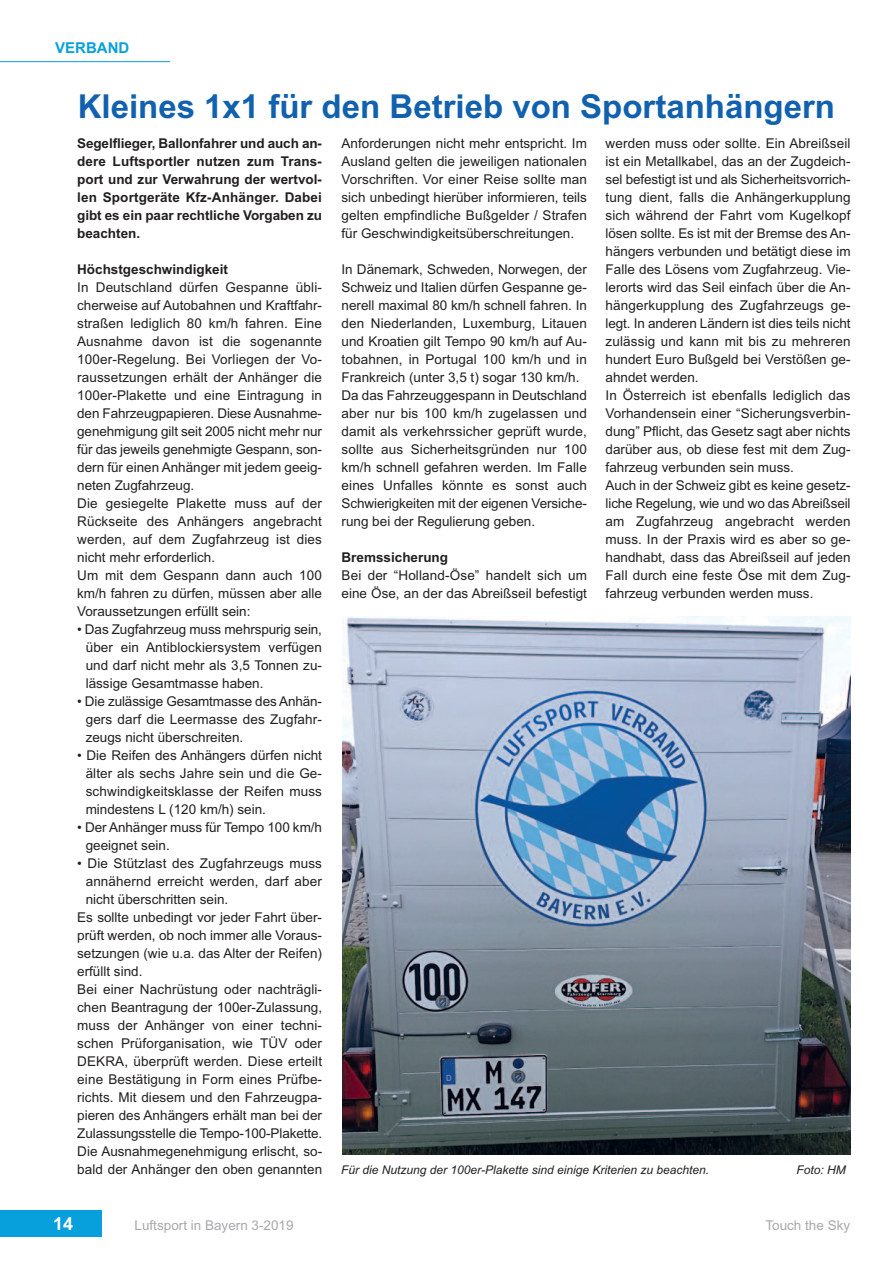
<style>
.page{position:relative;width:893px;height:1263px;background:#fff}
.page>*{position:absolute;margin:0;border:0;box-sizing:border-box;transform-origin:0 0}
.t1{font:700 33px "Arial";color:#1161af}
.t2{font:700 18px "Arial";color:#fff}
.t3{font:700 15px "Arial";color:#08a0dc}
.t4{font:13.5px/18px "Arial";color:#231f20}
.t5{font:700 13.5px/18px "Arial";color:#231f20;text-align:justify}
.t6{font:13.5px "Arial";color:#a8a9ad}
.t7{font:italic 12px "Arial";color:#231f20}
</style>
<div class="page">
<div style="left:0;top:1211px;width:101px;height:26px;background:#08a0dc"></div>
<hr style="left:0;top:61px;width:170px;height:1px;background:#08a0dc">
<img style="left:343px;top:616px;width:507px;height:539px">
<p class="t3" style="left:55px;top:39px;width:76px">VERBAND</p>
<h1 class="t1" style="left:78px;top:87px;width:759px">Kleines 1x1 für den Betrieb von Sportanhängern</h1>
<p class="t5" style="left:77px;top:134px;width:246px">Segelflieger, Ballonfahrer und auch an&shy;dere Luftsportler nutzen zum Trans&shy;port und zur Verwahrung der wertvol&shy;len Sportgeräte Kfz-Anhänger. Dabei gibt es ein paar rechtliche Vorgaben zu beachten.</p>
<p class="t5" style="left:77px;top:260px;width:152px">Höchstgeschwindigkeit</p>
<p class="t4" style="left:77px;top:278px;width:246px">In Deutschland dürfen Gespanne übli&shy;cherweise auf Autobahnen und Kraftfahr&shy;straßen lediglich 80 km/h fahren. Eine Ausnahme davon ist die sogenannte 100er-Regelung. Bei Vorliegen der Vo&shy;raussetzungen erhält der Anhänger die 100er-Plakette und eine Eintragung in den Fahrzeugpapieren. Diese Ausnahme&shy;genehmigung gilt seit 2005 nicht mehr nur für das jeweils genehmigte Gespann, son&shy;dern für einen Anhänger mit jedem geeig&shy;neten Zugfahrzeug.<br>Die gesiegelte Plakette muss auf der Rückseite des Anhängers angebracht werden, auf dem Zugfahrzeug ist dies nicht mehr erforderlich.<br>Um mit dem Gespann dann auch 100 km/h fahren zu dürfen, müssen aber alle Voraussetzungen erfüllt sein:</p>
<p class="t4" style="left:86px;top:620px;width:238px;text-align:justify;text-indent:-9px">• Das Zugfahrzeug muss mehrspurig sein, über ein Antiblockiersystem verfügen und darf nicht mehr als 3,5 Tonnen zu&shy;lässige Gesamtmasse haben.</p>
<p class="t4" style="left:86px;top:692px;width:238px;text-align:justify;text-indent:-9px">• Die zulässige Gesamtmasse des Anhän&shy;gers darf die Leermasse des Zugfahr&shy;zeugs nicht überschreiten.</p>
<p class="t4" style="left:86px;top:746px;width:238px;text-align:justify;text-indent:-9px">• Die Reifen des Anhängers dürfen nicht älter als sechs Jahre sein und die Ge&shy;schwindigkeitsklasse der Reifen muss mindestens L (120 km/h) sein.</p>
<p class="t4" style="left:86px;top:818px;width:238px;text-indent:-9px">• Der Anhänger muss für Tempo 100 km/h geeignet sein.</p>
<p class="t4" style="left:77px;top:854px;width:246px">• Die Stützlast des Zugfahrzeugs muss</p>
<p class="t4" style="left:86px;top:872px;width:238px">annähernd erreicht werden, darf aber</p>
<p class="t4" style="left:86px;top:890px;width:144px">nicht überschritten sein.</p>
<p class="t4" style="left:77px;top:908px;width:246px">Es sollte unbedingt vor jeder Fahrt über-</p>
<p class="t4" style="left:77px;top:926px;width:246px">prüft werden, ob noch immer alle Voraus-</p>
<p class="t4" style="left:77px;top:944px;width:246px">setzungen (wie u.a. das Alter der Reifen)</p>
<p class="t4" style="left:77px;top:962px;width:67px">erfüllt sind.</p>
<p class="t4" style="left:77px;top:980px;width:246px">Bei einer Nachrüstung oder nachträgli-</p>
<p class="t4" style="left:77px;top:998px;width:246px">chen Beantragung der 100er-Zulassung,</p>
<p class="t4" style="left:77px;top:1016px;width:246px">muss der Anhänger von einer techni-</p>
<p class="t4" style="left:77px;top:1034px;width:246px">schen Prüforganisation, wie TÜV oder</p>
<p class="t4" style="left:77px;top:1052px;width:246px">DEKRA, überprüft werden. Diese erteilt</p>
<p class="t4" style="left:77px;top:1070px;width:246px">eine Bestätigung in Form eines Prüfbe-</p>
<p class="t4" style="left:77px;top:1088px;width:246px">richts. Mit diesem und den Fahrzeugpa-</p>
<p class="t4" style="left:77px;top:1106px;width:246px">pieren des Anhängers erhält man bei der</p>
<p class="t4" style="left:77px;top:1124px;width:246px">Zulassungsstelle die Tempo-100-Plakette.</p>
<p class="t4" style="left:77px;top:1142px;width:246px">Die Ausnahmegenehmigung erlischt, so-</p>
<p class="t4" style="left:77px;top:1160px;width:246px">bald der Anhänger den oben genannten</p>
<p class="t4" style="left:342px;top:134px;width:247px;text-align:justify">Anforderungen nicht mehr entspricht. Im Ausland gelten die jeweiligen nationalen Vorschriften. Vor einer Reise sollte man sich unbedingt hierüber informieren, teils gelten empfindliche Bußgelder / Strafen für Geschwindigkeitsüberschreitungen.</p>
<p class="t4" style="left:342px;top:260px;width:247px">In Dänemark, Schweden, Norwegen, der Schweiz und Italien dürfen Gespanne ge&shy;nerell maximal 80 km/h schnell fahren. In den Niederlanden, Luxemburg, Litauen und Kroatien gilt Tempo 90 km/h auf Au&shy;tobahnen, in Portugal 100 km/h und in Frankreich (unter 3,5 t) sogar 130 km/h.<br>Da das Fahrzeuggespann in Deutschland aber nur bis 100 km/h zugelassen und damit als verkehrssicher geprüft wurde, sollte aus Sicherheitsgründen nur 100 km/h schnell gefahren werden. Im Falle eines Unfalles könnte es sonst auch Schwierigkeiten mit der eigenen Versiche&shy;rung bei der Regulierung geben.</p>
<p class="t5" style="left:342px;top:548px;width:108px">Bremssicherung</p>
<p class="t4" style="left:342px;top:566px;width:247px">Bei der “Holland-Öse” handelt sich um eine Öse, an der das Abreißseil befestigt</p>
<p class="t4" style="left:606px;top:134px;width:246px">werden muss oder sollte. Ein Abreißseil ist ein Metallkabel, das an der Zugdeich&shy;sel befestigt ist und als Sicherheitsvorrich&shy;tung dient, falls die Anhängerkupplung sich während der Fahrt vom Kugelkopf lösen sollte. Es ist mit der Bremse des An&shy;hängers verbunden und betätigt diese im Falle des Lösens vom Zugfahrzeug. Vie&shy;lerorts wird das Seil einfach über die An&shy;hängerkupplung des Zugfahrzeugs ge&shy;legt. In anderen Ländern ist dies teils nicht zulässig und kann mit bis zu mehreren hundert Euro Bußgeld bei Verstößen ge&shy;ahndet werden.<br>In Österreich ist ebenfalls lediglich das Vorhandensein einer “Sicherungsverbin&shy;dung” Pflicht, das Gesetz sagt aber nichts darüber aus, ob diese fest mit dem Zug&shy;fahrzeug verbunden sein muss.<br>Auch in der Schweiz gibt es keine gesetz&shy;liche Regelung, wie und wo das Abreißseil am Zugfahrzeug angebracht werden muss. In der Praxis wird es aber so ge&shy;handhabt, dass das Abreißseil auf jeden Fall durch eine feste Öse mit dem Zug&shy;fahrzeug verbunden werden muss.</p>
<p class="t7" style="left:341px;top:1163px;width:369px">Für die Nutzung der 100er-Plakette sind einige Kriterien zu beachten.</p>
<p class="t7" style="left:796px;top:1163px;width:51px">Foto: HM</p>
<h2 class="t2" style="left:53px;top:1213px;width:22px">14</h2>
<p class="t6" style="left:135px;top:1217px;width:161px">Luftsport in Bayern 3-2019</p>
<p class="t6" style="left:765px;top:1217px;width:86px">Touch the Sky</p>
</div>
